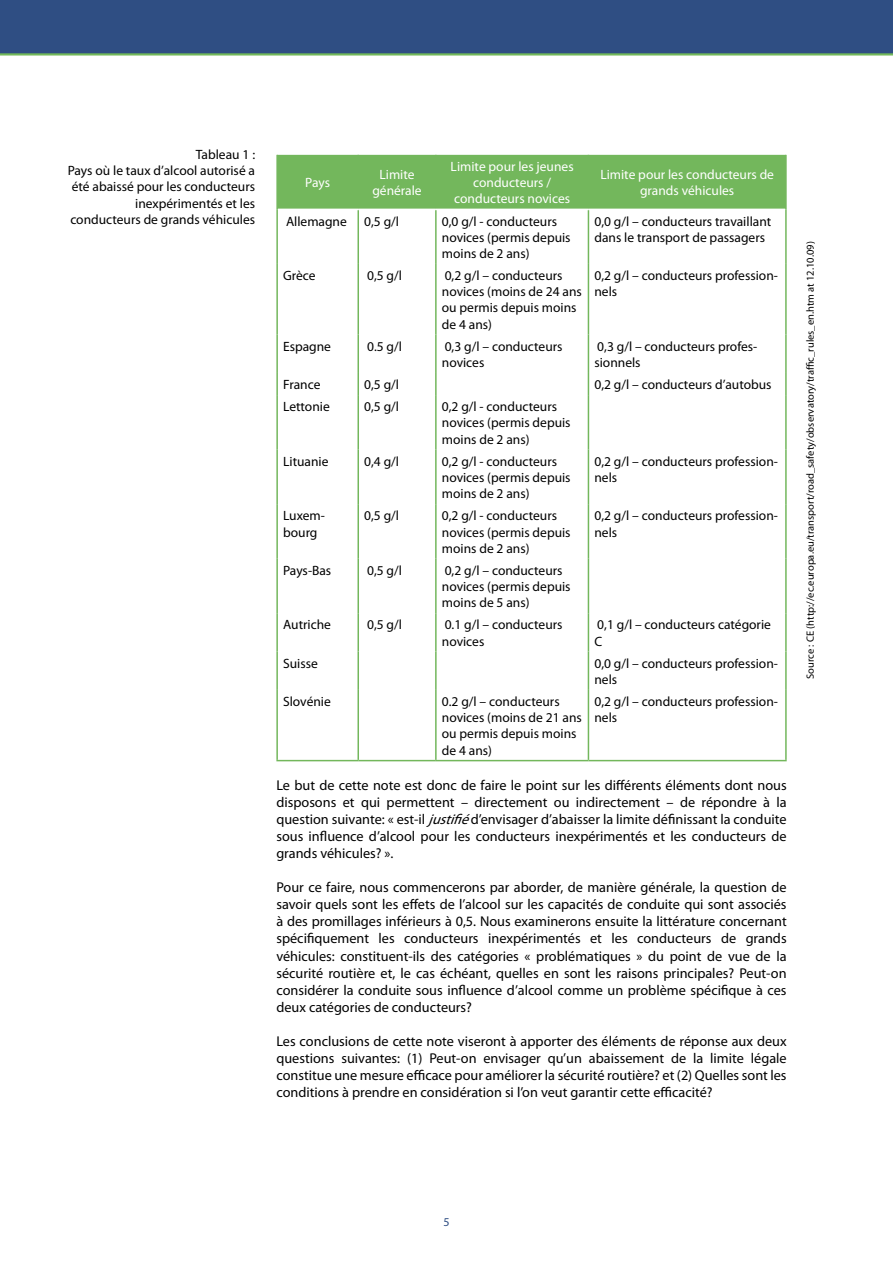
<style>
.page{position:relative;width:893px;height:1263px;background:#fff}
.page>*{position:absolute;margin:0;border:0;box-sizing:border-box;transform-origin:0 0}
.t1{font:14.25px/17.1px "Myriad Pro";color:#000;text-align:justify}
.t2{font:13.5px/16.2px "Myriad Pro";color:#000}
.t3{font:13.5px/16.2px "Myriad Pro";color:#fff;text-align:center}
.t4{font:12px "Myriad Pro";color:#2f4e83}
.t5{font:10.5px "Myriad Pro";color:#000}
.s1{font-style:italic}
</style>
<div class="page">
<hr style="left:0;top:53px;width:893px;height:3px;background:#73b95a">
<div style="left:0;top:0;width:893px;height:53px;background:#2f4e83"></div>
<div style="left:278px;top:155px;width:507px;height:54px;background:#73b75c"></div>
<hr style="left:357px;top:155px;width:2px;height:54px;background:#73b75c">
<hr style="left:435px;top:155px;width:2px;height:54px;background:#73b75c">
<hr style="left:588px;top:155px;width:1px;height:54px;background:#73b75c">
<hr style="left:276px;top:209px;width:2px;height:55px;background:#73b75c">
<hr style="left:357px;top:210px;width:2px;height:54px;background:#73b75c">
<hr style="left:435px;top:210px;width:2px;height:54px;background:#73b75c">
<hr style="left:588px;top:210px;width:1px;height:54px;background:#73b75c">
<hr style="left:785px;top:209px;width:2px;height:55px;background:#73b75c">
<hr style="left:276px;top:264px;width:2px;height:71px;background:#73b75c">
<hr style="left:357px;top:264px;width:2px;height:71px;background:#73b75c">
<hr style="left:435px;top:264px;width:2px;height:71px;background:#73b75c">
<hr style="left:588px;top:264px;width:1px;height:71px;background:#73b75c">
<hr style="left:785px;top:264px;width:2px;height:71px;background:#73b75c">
<hr style="left:276px;top:335px;width:2px;height:38px;background:#73b75c">
<hr style="left:357px;top:335px;width:2px;height:38px;background:#73b75c">
<hr style="left:435px;top:335px;width:2px;height:38px;background:#73b75c">
<hr style="left:588px;top:335px;width:1px;height:38px;background:#73b75c">
<hr style="left:785px;top:335px;width:2px;height:38px;background:#73b75c">
<hr style="left:276px;top:373px;width:2px;height:22px;background:#73b75c">
<hr style="left:357px;top:373px;width:2px;height:22px;background:#73b75c">
<hr style="left:435px;top:373px;width:2px;height:22px;background:#73b75c">
<svg style="left:588px;top:373px;width:1px;height:22px"></svg>
<hr style="left:785px;top:373px;width:2px;height:22px;background:#73b75c">
<hr style="left:276px;top:395px;width:2px;height:55px;background:#73b75c">
<hr style="left:357px;top:395px;width:2px;height:55px;background:#73b75c">
<hr style="left:435px;top:395px;width:2px;height:55px;background:#73b75c">
<hr style="left:588px;top:395px;width:1px;height:55px;background:#73b75c">
<hr style="left:785px;top:395px;width:2px;height:55px;background:#73b75c">
<hr style="left:276px;top:450px;width:2px;height:54px;background:#73b75c">
<hr style="left:357px;top:450px;width:2px;height:54px;background:#73b75c">
<hr style="left:435px;top:450px;width:2px;height:54px;background:#73b75c">
<hr style="left:588px;top:450px;width:1px;height:54px;background:#73b75c">
<hr style="left:785px;top:450px;width:2px;height:54px;background:#73b75c">
<hr style="left:276px;top:504px;width:2px;height:55px;background:#73b75c">
<hr style="left:357px;top:504px;width:2px;height:55px;background:#73b75c">
<hr style="left:435px;top:504px;width:2px;height:55px;background:#73b75c">
<hr style="left:588px;top:504px;width:1px;height:55px;background:#73b75c">
<hr style="left:785px;top:504px;width:2px;height:55px;background:#73b75c">
<hr style="left:276px;top:559px;width:2px;height:54px;background:#73b75c">
<hr style="left:357px;top:559px;width:2px;height:54px;background:#73b75c">
<hr style="left:435px;top:559px;width:2px;height:54px;background:#73b75c">
<hr style="left:588px;top:559px;width:1px;height:54px;background:#73b75c">
<hr style="left:785px;top:559px;width:2px;height:54px;background:#73b75c">
<hr style="left:276px;top:613px;width:2px;height:38px;background:#73b75c">
<hr style="left:357px;top:613px;width:2px;height:38px;background:#73b75c">
<hr style="left:435px;top:613px;width:2px;height:38px;background:#73b75c">
<hr style="left:588px;top:613px;width:1px;height:38px;background:#73b75c">
<hr style="left:785px;top:613px;width:2px;height:38px;background:#73b75c">
<hr style="left:276px;top:651px;width:2px;height:39px;background:#73b75c">
<hr style="left:357px;top:651px;width:2px;height:39px;background:#73b75c">
<hr style="left:435px;top:651px;width:2px;height:39px;background:#73b75c">
<hr style="left:588px;top:651px;width:1px;height:39px;background:#73b75c">
<hr style="left:785px;top:651px;width:2px;height:39px;background:#73b75c">
<hr style="left:276px;top:690px;width:2px;height:70px;background:#73b75c">
<hr style="left:357px;top:690px;width:2px;height:70px;background:#73b75c">
<hr style="left:435px;top:690px;width:2px;height:70px;background:#73b75c">
<hr style="left:588px;top:690px;width:1px;height:70px;background:#73b75c">
<hr style="left:785px;top:690px;width:2px;height:70px;background:#73b75c">
<hr style="left:276px;top:760px;width:82px;height:1px;background:#73b75c">
<hr style="left:358px;top:760px;width:78px;height:1px;background:#73b75c">
<hr style="left:436px;top:760px;width:152px;height:1px;background:#73b75c">
<hr style="left:588px;top:760px;width:199px;height:1px;background:#73b75c">
<hr style="left:276px;top:155px;width:2px;height:54px;background:#73b75c">
<hr style="left:785px;top:155px;width:2px;height:54px;background:#73b75c">
<p class="t2" style="left:68px;top:146px;width:189px;text-align:right">Tableau 1 :<br>Pays où le taux d’alcool autorisé a été abaissé pour les conducteurs inexpérimentés et les conducteurs de grands véhicules</p>
<p class="t3" style="left:305px;top:174px;width:26px">Pays</p>
<p class="t3" style="left:372px;top:166px;width:51px">Limite générale</p>
<p class="t3" style="left:451px;top:158px;width:125px">Limite pour les jeunes conducteurs / conducteurs novices</p>
<p class="t3" style="left:600px;top:166px;width:175px">Limite pour les conducteurs de grands véhicules</p>
<p class="t2" style="left:286px;top:213px;width:62px">Allemagne</p>
<p class="t2" style="left:364px;top:213px;width:36px">0,5 g/l</p>
<p class="t2" style="left:442px;top:213px;width:130px">0,0 g/l - conducteurs novices (permis depuis moins de 2 ans)</p>
<p class="t2" style="left:594px;top:213px;width:178px">0,0 g/l – conducteurs travaillant dans le transport de passagers</p>
<p class="t2" style="left:283px;top:267px;width:34px">Grèce</p>
<p class="t2" style="left:367px;top:267px;width:36px">0,5 g/l</p>
<p class="t2" style="left:442px;top:267px;width:142px">0,2 g/l – conducteurs novices (moins de 24 ans ou permis depuis moins de 4 ans)</p>
<p class="t2" style="left:594px;top:267px;width:185px">0,2 g/l – conducteurs profession&shy;nels</p>
<p class="t2" style="left:283px;top:338px;width:49px">Espagne</p>
<p class="t2" style="left:367px;top:338px;width:36px">0.5 g/l</p>
<p class="t2" style="left:442px;top:338px;width:122px">0,3 g/l – conducteurs novices</p>
<p class="t2" style="left:594px;top:338px;width:164px">0,3 g/l – conducteurs profes&shy;sionnels</p>
<p class="t2" style="left:283px;top:376px;width:39px">France</p>
<p class="t2" style="left:364px;top:376px;width:36px">0,5 g/l</p>
<p class="t2" style="left:594px;top:376px;width:179px">0,2 g/l – conducteurs d’autobus</p>
<p class="t2" style="left:283px;top:398px;width:48px">Lettonie</p>
<p class="t2" style="left:364px;top:398px;width:36px">0,5 g/l</p>
<p class="t2" style="left:442px;top:398px;width:130px">0,2 g/l - conducteurs novices (permis depuis moins de 2 ans)</p>
<p class="t2" style="left:283px;top:453px;width:47px">Lituanie</p>
<p class="t2" style="left:364px;top:453px;width:36px">0,4 g/l</p>
<p class="t2" style="left:442px;top:453px;width:130px">0,2 g/l - conducteurs novices (permis depuis moins de 2 ans)</p>
<p class="t2" style="left:594px;top:453px;width:185px">0,2 g/l – conducteurs profession&shy;nels</p>
<p class="t2" style="left:283px;top:507px;width:43px">Luxem&shy;bourg</p>
<p class="t2" style="left:364px;top:507px;width:36px">0,5 g/l</p>
<p class="t2" style="left:442px;top:507px;width:130px">0,2 g/l - conducteurs novices (permis depuis moins de 2 ans)</p>
<p class="t2" style="left:594px;top:507px;width:185px">0,2 g/l – conducteurs profession&shy;nels</p>
<p class="t2" style="left:283px;top:562px;width:50px">Pays-Bas</p>
<p class="t2" style="left:367px;top:562px;width:36px">0,5 g/l</p>
<p class="t2" style="left:442px;top:562px;width:130px">0,2 g/l – conducteurs novices (permis depuis moins de 5 ans)</p>
<p class="t2" style="left:283px;top:616px;width:49px">Autriche</p>
<p class="t2" style="left:367px;top:616px;width:36px">0,5 g/l</p>
<p class="t2" style="left:442px;top:616px;width:122px">0.1 g/l – conducteurs novices</p>
<p class="t2" style="left:594px;top:616px;width:178px">0,1 g/l – conducteurs catégorie<br>C</p>
<p class="t2" style="left:283px;top:655px;width:36px">Suisse</p>
<p class="t2" style="left:594px;top:655px;width:185px">0,0 g/l – conducteurs profession&shy;nels</p>
<p class="t2" style="left:283px;top:693px;width:49px">Slovénie</p>
<p class="t2" style="left:442px;top:693px;width:142px">0.2 g/l – conducteurs novices (moins de 21 ans ou permis depuis moins de 4 ans)</p>
<p class="t2" style="left:594px;top:693px;width:185px">0,2 g/l – conducteurs profession&shy;nels</p>
<p class="t1" style="left:276px;top:776px;width:512px">Le but de cette note est donc de faire le point sur les différents éléments dont nous disposons et qui permettent – directement ou indirectement – de répondre à la question suivante: « est-il <span class="s1">justifié</span>d’envisager d’abaisser la limite définissant la conduite sous influence d’alcool pour les conducteurs inexpérimentés et les conducteurs de grands véhicules? ».</p>
<p class="t1" style="left:276px;top:879px;width:512px">Pour ce faire, nous commencerons par aborder, de manière générale, la question de savoir quels sont les effets de l’alcool sur les capacités de conduite qui sont associés à des promillages inférieurs à 0,5. Nous examinerons ensuite la littérature concernant spécifiquement les conducteurs inexpérimentés et les conducteurs de grands véhicules: constituent-ils des catégories « problématiques » du point de vue de la sécurité routière et, le cas échéant, quelles en sont les raisons principales? Peut-on considérer la conduite sous influence d’alcool comme un problème spécifique à ces deux catégories de conducteurs?</p>
<p class="t1" style="left:276px;top:1032px;width:512px">Les conclusions de cette note viseront à apporter des éléments de réponse aux deux questions suivantes: (1) Peut-on envisager qu’un abaissement de la limite légale constitue une mesure efficace pour améliorer la sécurité routière? et (2) Quelles sont les conditions à prendre en considération si l’on veut garantir cette efficacité?</p>
<p class="t5" style="left:804px;top:679px;width:439px;rotate:-90deg">Source : CE (http://ec.europa.eu/transport/road_safety/observatory/traffic_rules_en.htm at 12.10.09)</p>
<p class="t4" style="left:443px;top:1214px;width:8px">5</p>
</div>
